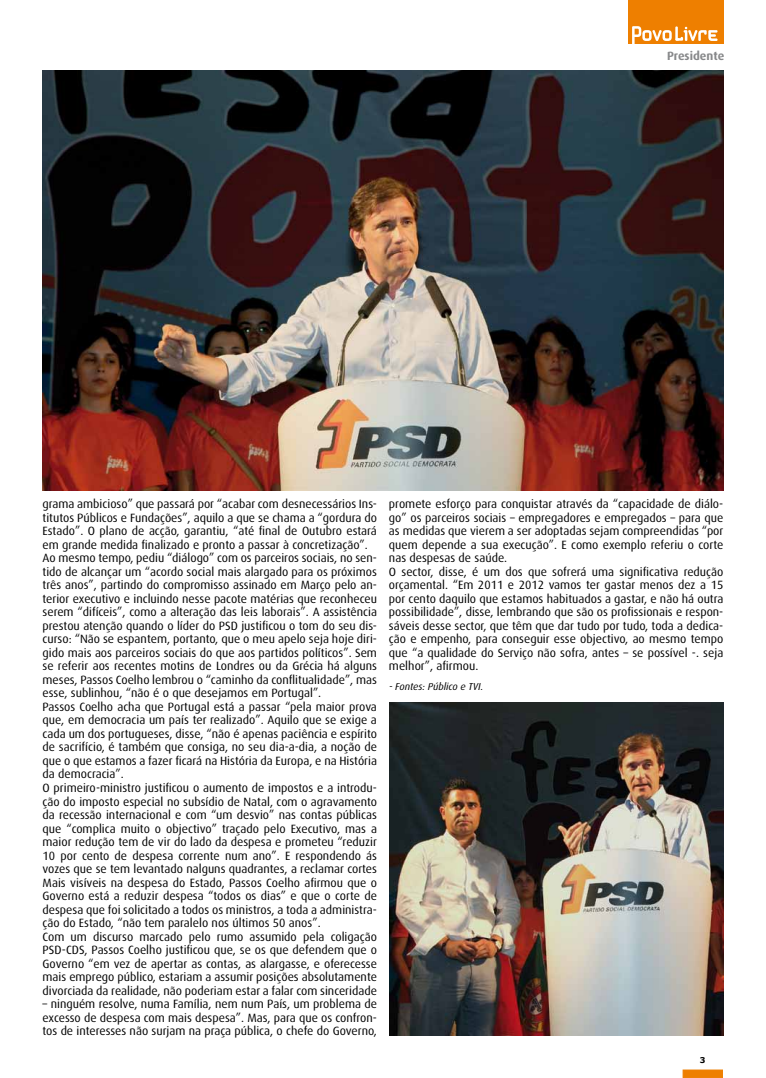
<style>
.page{position:relative;width:766px;height:1078px;background:#fff}
.page>*{position:absolute;margin:0;border:0;box-sizing:border-box;transform-origin:0 0}
.t1{font:12px/13.5px "Dax";color:#000}
.t2{font:700 12px "Dax";color:#87888a}
.t3{font:italic 10px "Dax";color:#000}
.t4{font:700 8px "Verdana";color:#000}
</style>
<div class="page">
<div style="left:682px;top:1069px;width:40px;height:8px;background:#ee7f00;border:1px solid #ee7f00"></div>
<div style="left:627px;top:0;width:96px;height:44px;background:#ee7f00"></div>
<svg style="left:632px;top:26px;width:85px;height:18px"></svg>
<img style="left:43px;top:71px;width:680px;height:419px">
<img style="left:389px;top:702px;width:334px;height:333px">
<p class="t2" style="left:667px;top:49px;width:59px">Presidente</p>
<p class="t1" style="left:43px;top:497px;width:336px">grama ambicioso” que passará por “acabar com desnecessários Ins&shy;titutos Públicos e Fundações”, aquilo a que se chama a “gordura do Estado”. O plano de acção, garantiu, “até final de Outubro estará em grande medida finalizado e pronto a passar à concretização”.<br>Ao mesmo tempo, pediu “diálogo” com os parceiros sociais, no sen&shy;tido de alcançar um “acordo social mais alargado para os próximos três anos”, partindo do compromisso assinado em Março pelo an&shy;terior executivo e incluindo nesse pacote matérias que reconheceu serem “difíceis”, como a alteração das leis laborais”. A assistência prestou atenção quando o líder do PSD justificou o tom do seu dis&shy;curso: “Não se espantem, portanto, que o meu apelo seja hoje diri&shy;gido mais aos parceiros sociais do que aos partidos políticos”. Sem se referir aos recentes motins de Londres ou da Grécia há alguns meses, Passos Coelho lembrou o “caminho da conflitualidade”, mas esse, sublinhou, “não é o que desejamos em Portugal”.<br>Passos Coelho acha que Portugal está a passar “pela maior prova que, em democracia um país ter realizado”. Aquilo que se exige a cada um dos portugueses, disse, “não é apenas paciência e espírito de sacrifício, é também que consiga, no seu dia-a-dia, a noção de que o que estamos a fazer ficará na História da Europa, e na História da democracia”.<br>O primeiro-ministro justificou o aumento de impostos e a introdu&shy;ção do imposto especial no subsídio de Natal, com o agravamento da recessão internacional e com “um desvio” nas contas públicas que “complica muito o objectivo” traçado pelo Executivo, mas a maior redução tem de vir do lado da despesa e prometeu “reduzir 10 por cento de despesa corrente num ano”. E respondendo ás vozes que se tem levantado nalguns quadrantes, a reclamar cortes Mais visíveis na despesa do Estado, Passos Coelho afirmou que o Governo está a reduzir despesa “todos os dias” e que o corte de despesa que foi solicitado a todos os ministros, a toda a administra&shy;ção do Estado, “não tem paralelo nos últimos 50 anos”.<br>Com um discurso marcado pelo rumo assumido pela coligação PSD-CDS, Passos Coelho justificou que, se os que defendem que o Governo “em vez de apertar as contas, as alargasse, e oferecesse mais emprego público, estariam a assumir posições absolutamente divorciada da realidade, não poderiam estar a falar com sinceridade</p>
<p class="t1" style="left:43px;top:997px;width:336px;text-align:justify">– ninguém resolve, numa Família, nem num País, um problema de excesso de despesa com mais despesa”. Mas, para que os confron&shy;tos de interesses não surjam na praça pública, o chefe do Governo,</p>
<p class="t1" style="left:389px;top:497px;width:336px">promete esforço para conquistar através da “capacidade de diálo&shy;go” os parceiros sociais – empregadores e empregados – para que as medidas que vierem a ser adoptadas sejam compreendidas “por quem depende a sua execução”. E como exemplo referiu o corte nas despesas de saúde.<br>O sector, disse, é um dos que sofrerá uma significativa redução orçamental. “Em 2011 e 2012 vamos ter gastar menos dez a 15 por cento daquilo que estamos habituados a gastar, e não há outra possibilidade”, disse, lembrando que são os profissionais e respon&shy;sáveis desse sector, que têm que dar tudo por tudo, toda a dedica&shy;ção e empenho, para conseguir esse objectivo, ao mesmo tempo que “a qualidade do Serviço não sofra, antes – se possível -. seja melhor”, afirmou.</p>
<p class="t3" style="left:389px;top:680px;width:96px">- Fontes: Público e TVI.</p>
<p class="t4" style="left:699px;top:1054px;width:7px">3</p>
</div>
